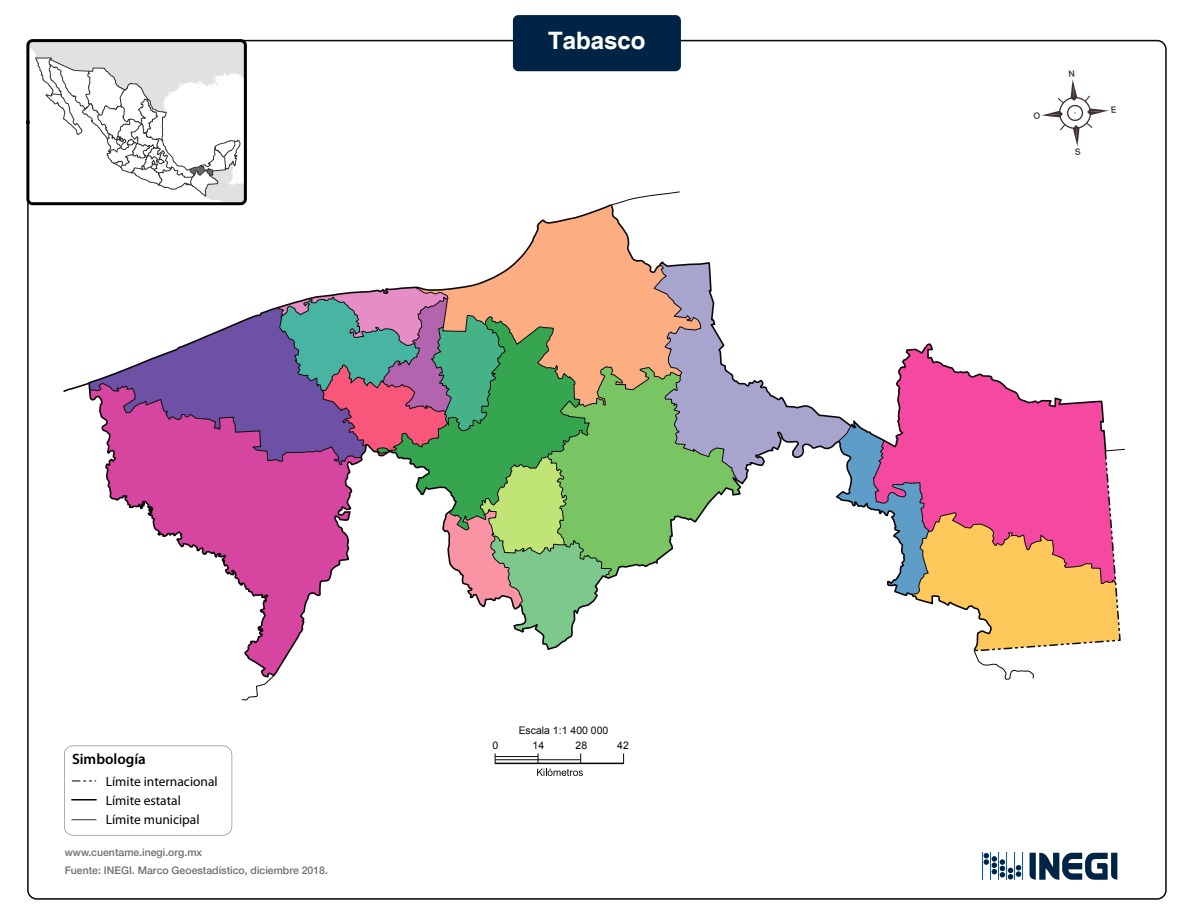
<style>
.page{position:relative;width:1188px;height:918px;background:#fff}
.page>*{position:absolute;margin:0;border:0;box-sizing:border-box;transform-origin:0 0}
.t1{font:700 24px "Helvetica";color:#fff}
.t2{font:600 15px "Myriad Pro";color:#010103}
.t3{font:13.5px "Myriad Pro";color:#010103}
.t4{font:500 10.5px "Helvetica Neue";color:#726e6b}
.t5{font:10.5px "Arial";letter-spacing:-.005em;color:#0a0609}
.t6{font:10.5px "Arial";color:#0a060a}
</style>
<div class="page">
<svg style="left:537px;top:769px;width:46px;height:7px"></svg>
<hr style="left:496px;top:763px;width:127px;height:1px;background:#0a060a">
<hr style="left:495px;top:759px;width:86px;height:1px;background:#0a060a">
<hr style="left:495px;top:756px;width:43px;height:1px;background:#0a060a">
<svg style="left:30px;top:43px;width:213px;height:158px"></svg>
<div style="left:26px;top:39px;width:221px;height:166px;border:3px solid #000;border-radius:5px"></div>
<svg style="left:276px;top:453px;width:490px;height:221px"></svg>
<svg style="left:244px;top:649px;width:32px;height:27px"></svg>
<svg style="left:613px;top:207px;width:491px;height:246px"></svg>
<svg style="left:87px;top:203px;width:526px;height:62px"></svg>
<svg style="left:611px;top:191px;width:69px;height:15px"></svg>
<svg style="left:63px;top:265px;width:677px;height:384px"></svg>
<svg style="left:241px;top:675px;width:33px;height:25px"></svg>
<svg style="left:837px;top:422px;width:288px;height:258px"></svg>
<svg style="left:64px;top:746px;width:168px;height:89px"></svg>
<svg style="left:982px;top:853px;width:41px;height:27px"></svg>
<svg style="left:1030px;top:853px;width:87px;height:27px"></svg>
<div style="left:513px;top:15px;width:168px;height:56px;background:#002445;border-radius:5px"></div>
<svg style="left:1041px;top:79px;width:68px;height:68px"></svg>
<h1 class="t1" style="left:548px;top:26px;width:99px">Tabasco</h1>
<h2 class="t2" style="left:72px;top:749px;width:75px">Simbología</h2>
<p class="t3" style="left:106px;top:773px;width:113px">Límite internacional</p>
<p class="t3" style="left:106px;top:811px;width:95px">Límite municipal</p>
<p class="t3" style="left:106px;top:792px;width:77px">Límite estatal</p>
<p class="t4" style="left:65px;top:844px;width:139px">www.cuentame.inegi.org.mx</p>
<p class="t4" style="left:65px;top:861px;width:265px">Fuente: INEGI. Marco Geoestadístico, diciembre 2018.</p>
<p class="t5" style="left:519px;top:724px;width:91px">Escala 1:1 400 000</p>
<p class="t6" style="left:492px;top:739px;width:7px">0</p>
<p class="t6" style="left:533px;top:739px;width:13px">14</p>
<p class="t6" style="left:576px;top:739px;width:13px">28</p>
<p class="t6" style="left:617px;top:739px;width:13px">42</p>
</div>
